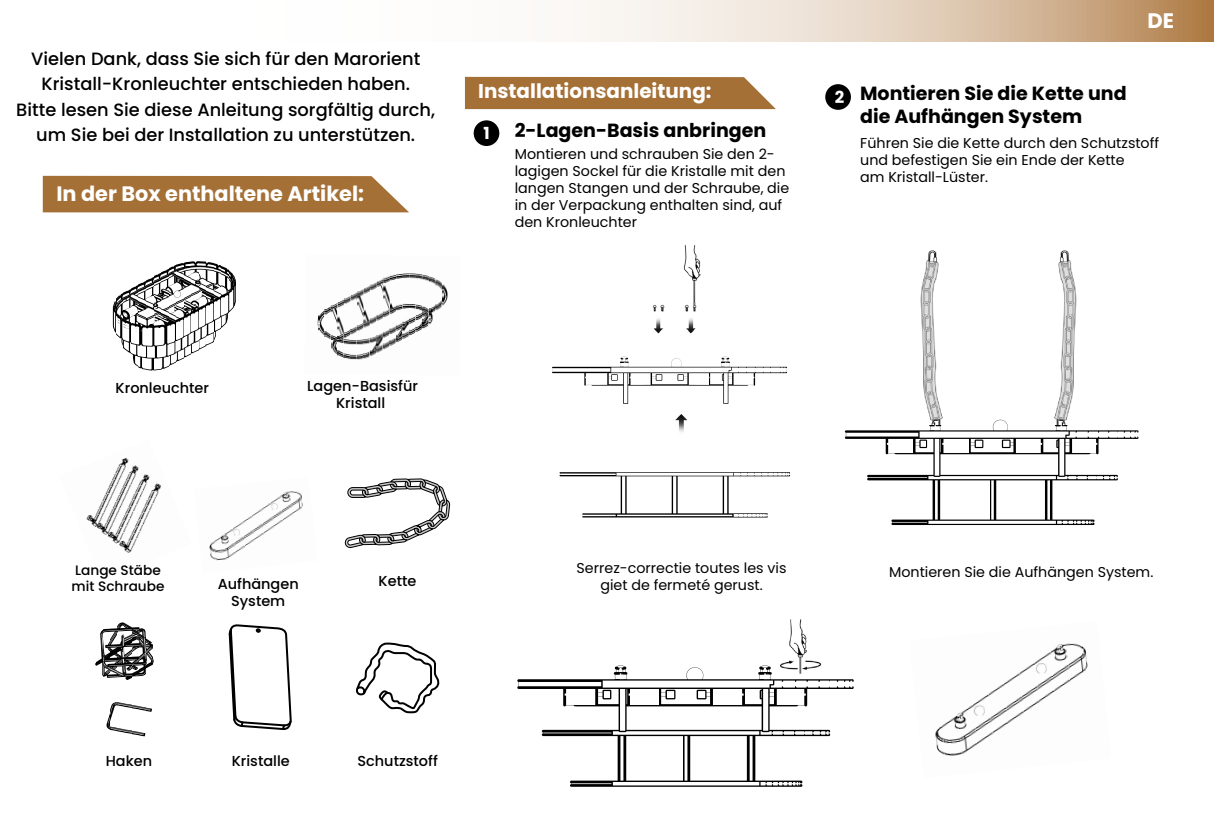
<style>
.page{position:relative;width:1214px;height:817px;background:#fff}
.page>*{position:absolute;margin:0;border:0;box-sizing:border-box;transform-origin:0 0}
.t1{font:700 21px "Poppins";color:#fff}
.t2{font:700 20.8px "Poppins";color:#fff}
.t3{font:700 19.8px "Poppins";color:#fff}
.t4{font:700 19px/22.8px "Poppins";color:#000}
.t5{font:500 17.8px/25.2px "Poppins";color:#000;text-align:center}
.t6{font:700 16.6px "Poppins";color:#fff}
.t7{font:500 14.4px/17.4px "Poppins";color:#000;text-align:center}
.t8{font:14.2px/17.2px "Poppins";color:#000}
.t9{font:500 13.6px/16.4px "Poppins";color:#000}
</style>
<div class="page">
<img style="left:517px;top:665px;width:337px;height:122px">
<img style="left:844px;top:419px;width:295px;height:106px">
<img style="left:112px;top:261px;width:124px;height:110px">
<svg style="left:571px;top:0;width:642px;height:42px;background:#dfcbb6"></svg>
<div style="left:825px;top:84px;width:25px;height:26px;background:#000;border-radius:50%"></div>
<div style="left:473px;top:120px;width:26px;height:26px;background:#000;border-radius:50%"></div>
<div style="left:465px;top:77px;width:311px;height:32px;background:#a57035"></div>
<div style="left:43px;top:176px;width:366px;height:36px;background:#a57035"></div>
<img style="left:653px;top:245px;width:48px;height:89px">
<img style="left:675px;top:414px;width:13px;height:18px">
<svg style="left:355px;top:642px;width:85px;height:72px"></svg>
<svg style="left:228px;top:624px;width:64px;height:106px"></svg>
<svg style="left:344px;top:478px;width:106px;height:70px"></svg>
<img style="left:317px;top:311px;width:6px;height:24px">
<img style="left:323px;top:304px;width:13px;height:50px">
<img style="left:336px;top:297px;width:13px;height:62px">
<img style="left:349px;top:273px;width:99px;height:87px">
<img style="left:95px;top:622px;width:59px;height:115px">
<img style="left:123px;top:547px;width:10px;height:4px">
<img style="left:114px;top:542px;width:22px;height:5px">
<img style="left:109px;top:537px;width:29px;height:5px">
<img style="left:101px;top:532px;width:39px;height:5px">
<img style="left:96px;top:527px;width:47px;height:5px">
<img style="left:91px;top:522px;width:54px;height:5px">
<img style="left:86px;top:518px;width:61px;height:4px">
<img style="left:86px;top:513px;width:63px;height:5px">
<img style="left:96px;top:508px;width:56px;height:5px">
<img style="left:98px;top:484px;width:63px;height:24px">
<img style="left:98px;top:484px;width:62px;height:19px">
<img style="left:98px;top:483px;width:60px;height:15px">
<img style="left:98px;top:483px;width:58px;height:10px">
<img style="left:98px;top:483px;width:56px;height:6px">
<img style="left:98px;top:479px;width:54px;height:5px">
<img style="left:112px;top:457px;width:38px;height:22px">
<img style="left:552px;top:356px;width:235px;height:48px">
<img style="left:559px;top:472px;width:232px;height:46px">
<img style="left:780px;top:619px;width:43px;height:54px">
<img style="left:1029px;top:250px;width:61px;height:174px">
<img style="left:906px;top:250px;width:61px;height:174px">
<img style="left:297px;top:491px;width:6px;height:20px">
<img style="left:287px;top:491px;width:10px;height:27px">
<img style="left:277px;top:491px;width:10px;height:34px">
<img style="left:267px;top:498px;width:10px;height:34px">
<img style="left:257px;top:505px;width:10px;height:33px">
<img style="left:247px;top:512px;width:10px;height:33px">
<img style="left:237px;top:519px;width:10px;height:33px">
<img style="left:227px;top:526px;width:10px;height:33px">
<img style="left:217px;top:532px;width:10px;height:29px">
<img style="left:209px;top:539px;width:8px;height:22px">
<img style="left:1078px;top:644px;width:10px;height:32px">
<img style="left:1062px;top:643px;width:16px;height:43px">
<img style="left:1045px;top:644px;width:17px;height:54px">
<img style="left:1029px;top:655px;width:16px;height:54px">
<img style="left:1012px;top:666px;width:17px;height:55px">
<img style="left:996px;top:678px;width:16px;height:53px">
<img style="left:979px;top:689px;width:17px;height:54px">
<img style="left:963px;top:700px;width:16px;height:54px">
<img style="left:947px;top:711px;width:16px;height:45px">
<img style="left:935px;top:722px;width:12px;height:34px">
<p class="t5" style="left:16px;top:46px;width:420px">Vielen Dank, dass Sie sich für den Marorient Kristall-Kronleuchter entschieden haben.<br>Bitte lesen Sie diese Anleitung sorgfältig durch, um Sie bei der Installation zu unterstützen.</p>
<h2 class="t2" style="left:56px;top:182px;width:309px">In der Box enthaltene Artikel:</h2>
<h3 class="t3" style="left:478px;top:80px;width:235px">Installationsanleitung:</h3>
<p class="t6" style="left:483px;top:123px;width:8px">1</p>
<h3 class="t4" style="left:514px;top:119px;width:253px">2-Lagen-Basis anbringen</h3>
<p class="t8" style="left:514px;top:145px;width:276px">Montieren und schrauben Sie den 2- lagigen Sockel für die Kristalle mit den langen Stangen und der Schraube, die in der Verpackung enthalten sind, auf den Kronleuchter</p>
<h1 class="t1" style="left:1147px;top:8px;width:28px">DE</h1>
<p class="t6" style="left:835px;top:87px;width:11px">2</p>
<h3 class="t4" style="left:860px;top:82px;width:268px">Montieren Sie die Kette und die Aufhängen System</h3>
<p class="t8" style="left:860px;top:134px;width:300px">Führen Sie die Kette durch den Schutzstoff und befestigen Sie ein Ende der Kette<br>am Kristall-Lüster.</p>
<p class="t7" style="left:116px;top:379px;width:95px">Kronleuchter</p>
<p class="t7" style="left:307px;top:377px;width:112px">Lagen-Basisfür<br>Kristall</p>
<p class="t8" style="left:576px;top:559px;width:211px">Serrez-correctie toutes les vis</p>
<p class="t9" style="left:72px;top:561px;width:94px">Lange Stäbe mit Schraube</p>
<p class="t8" style="left:889px;top:563px;width:266px">Montieren Sie die Aufhängen System.</p>
<p class="t7" style="left:378px;top:572px;width:39px">Kette</p>
<p class="t7" style="left:218px;top:575px;width:82px">Aufhängen</p>
<p class="t8" style="left:600px;top:576px;width:164px">giet de fermeté gerust.</p>
<p class="t7" style="left:231px;top:592px;width:56px">System</p>
<p class="t7" style="left:106px;top:752px;width:48px">Haken</p>
<p class="t7" style="left:232px;top:752px;width:60px">Kristalle</p>
<p class="t7" style="left:357px;top:752px;width:82px">Schutzstoff</p>
</div>
